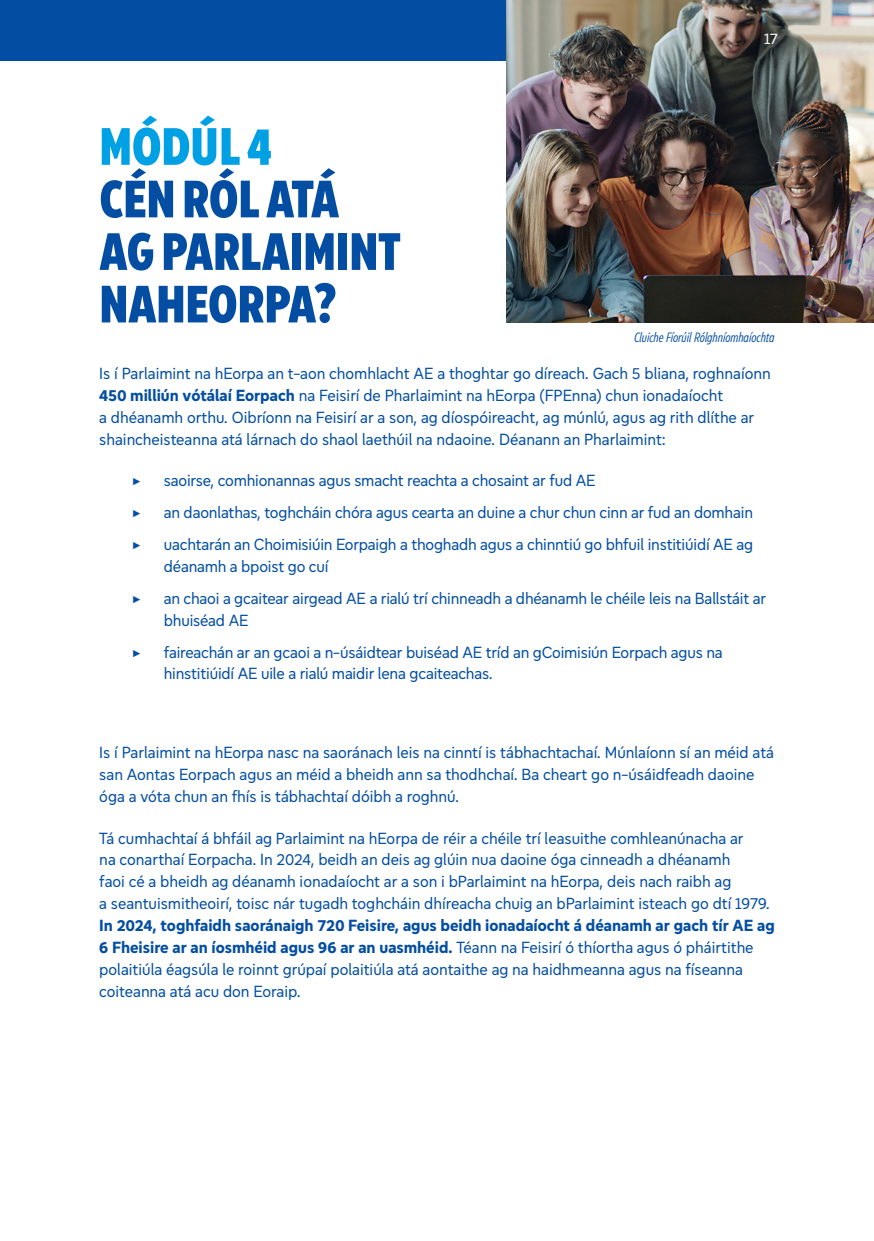
<style>
.page{position:relative;width:874px;height:1241px;background:#fff}
.page>*{position:absolute;margin:0;border:0;box-sizing:border-box;transform-origin:0 0}
.t1{font:900 54.25px/52.5px "Europea Narrow";letter-spacing:-.005em;color:#034ea2}
.t2{font:900 54.25px "Europea Narrow";letter-spacing:-.005em;color:#00a1e4}
.t3{font:16.62px/21.9px "Europea Eco";color:#034ea2}
.t4{font:15.75px "Europea Eco";color:#fff}
.t5{font:italic 300 14px "Europea Narrow";color:#034ea2}
.s1{font-weight:700}
</style>
<div class="page">
<div style="left:0;top:0;width:873px;height:61px;background:#034ea2"></div>
<img style="left:506px;top:0;width:367px;height:322px">
<h1 class="t2" style="left:99px;top:104px;width:174px">MÓDÚL 4</h1>
<h1 class="t1" style="left:99px;top:167px;width:303px">CÉN RÓL ATÁ<br>AG PARLAIMINT<br>NAHEORPA?</h1>
<p class="t4" style="left:763px;top:27px;width:15px">17</p>
<p class="t5" style="left:633px;top:327px;width:142px">Cluiche Fíorúil Rólghníomhaíochta</p>
<p class="t3" style="left:99px;top:361px;width:672px">Is í Parlaimint na hEorpa an t-aon chomhlacht AE a thoghtar go díreach. Gach 5 bliana, roghnaíonn <span class="s1">450 milliún vótálaí Eorpach</span> na Feisirí de Pharlaimint na hEorpa (FPEnna) chun ionadaíocht<br>a dhéanamh orthu. Oibríonn na Feisirí ar a son, ag díospóireacht, ag múnlú, agus ag rith dlíthe ar shaincheisteanna atá lárnach do shaol laethúil na ndaoine. Déanann an Pharlaimint:</p>
<p class="t3" style="left:132px;top:468px;width:10px">▶</p>
<p class="t3" style="left:164px;top:468px;width:433px">saoirse, comhionannas agus smacht reachta a chosaint ar fud AE</p>
<p class="t3" style="left:132px;top:500px;width:10px">▶</p>
<p class="t3" style="left:164px;top:500px;width:590px">an daonlathas, toghcháin chóra agus cearta an duine a chur chun cinn ar fud an domhain</p>
<p class="t3" style="left:132px;top:532px;width:10px">▶</p>
<p class="t3" style="left:164px;top:532px;width:590px">uachtarán an Choimisiúin Eorpaigh a thoghadh agus a chinntiú go bhfuil institiúidí AE ag déanamh a bpoist go cuí</p>
<p class="t3" style="left:132px;top:586px;width:10px">▶</p>
<p class="t3" style="left:164px;top:586px;width:603px">an chaoi a gcaitear airgead AE a rialú trí chinneadh a dhéanamh le chéile leis na Ballstáit ar bhuiséad AE</p>
<p class="t3" style="left:132px;top:639px;width:10px">▶</p>
<p class="t3" style="left:164px;top:639px;width:560px">faireachán ar an gcaoi a n-úsáidtear buiséad AE tríd an gCoimisiún Eorpach agus na hinstitiúidí AE uile a rialú maidir lena gcaiteachas.</p>
<p class="t3" style="left:99px;top:740px;width:676px">Is í Parlaimint na hEorpa nasc na saoránach leis na cinntí is tábhachtachaí. Múnlaíonn sí an méid atá san Aontas Eorpach agus an méid a bheidh ann sa thodhchaí. Ba cheart go n-úsáidfeadh daoine óga a vóta chun an fhís is tábhachtaí dóibh a roghnú.</p>
<p class="t3" style="left:99px;top:825px;width:671px">Tá cumhachtaí á bhfáil ag Parlaimint na hEorpa de réir a chéile trí leasuithe comhleanúnacha ar<br>na conarthaí Eorpacha. In 2024, beidh an deis ag glúin nua daoine óga cinneadh a dhéanamh<br>faoi cé a bheidh ag déanamh ionadaíocht ar a son i bParlaimint na hEorpa, deis nach raibh ag<br>a seantuismitheoirí, toisc nár tugadh toghcháin dhíreacha chuig an bParlaimint isteach go dtí 1979.</p>
<p class="t3" style="left:99px;top:913px;width:676px"><span class="s1">In 2024, toghfaidh saoránaigh 720 Feisire, agus beidh ionadaíocht á déanamh ar gach tír AE ag 6 Fheisire ar an íosmhéid agus 96 ar an uasmhéid.</span> Téann na Feisirí ó thíortha agus ó pháirtithe polaitiúla éagsúla le roinnt grúpaí polaitiúla atá aontaithe ag na haidhmeanna agus na físeanna coiteanna atá acu don Eoraip.</p>
</div>
